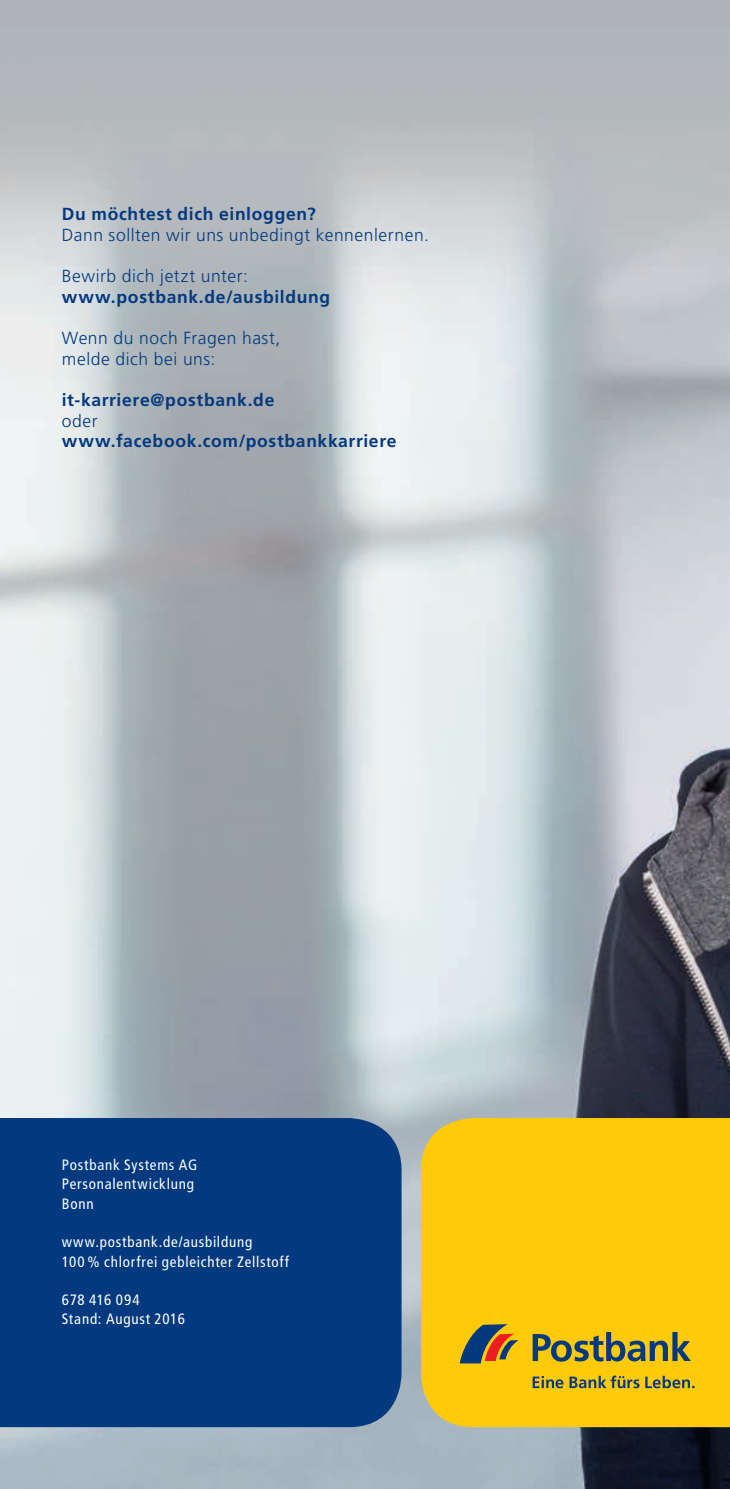
<style>
.page{position:relative;width:730px;height:1489px;background:#fff}
.page>*{position:absolute;margin:0;border:0;box-sizing:border-box;transform-origin:0 0}
.t1{font:700 17.5px "Frutiger LT Std";letter-spacing:.04em;color:#03397e}
.t2{font:300 17.5px/20.8px "Frutiger LT Std";letter-spacing:.03em;color:#03397e}
.t3{font:condensed 15px/19.2px "Frutiger LT Std";letter-spacing:.05em;color:#fff}
</style>
<div class="page">
<img style="left:0;top:0;width:730px;height:1488px">
<div style="left:421px;top:1117px;width:309px;height:309px;background:#feca0a"></div>
<div style="left:0;top:1117px;width:402px;height:309px;background:#03397e"></div>
<svg style="left:533px;top:1375px;width:161px;height:13px;background:#a99830"></svg>
<svg style="left:533px;top:1331px;width:158px;height:30px;background:#998f38"></svg>
<svg style="left:460px;top:1323px;width:59px;height:40px;background:#95783c"></svg>
<p class="t1" style="left:62px;top:204px;width:255px">Du möchtest dich einloggen?</p>
<p class="t2" style="left:62px;top:225px;width:369px">Dann sollten wir uns unbedingt kennenlernen.</p>
<p class="t2" style="left:62px;top:266px;width:188px">Bewirb dich jetzt unter:</p>
<p class="t1" style="left:62px;top:286px;width:270px">www.postbank.de/ausbildung</p>
<p class="t2" style="left:62px;top:328px;width:220px">Wenn du noch Fragen hast, melde dich bei uns:</p>
<p class="t1" style="left:62px;top:389px;width:214px">it-karriere@postbank.de</p>
<p class="t2" style="left:62px;top:410px;width:37px">oder</p>
<p class="t1" style="left:62px;top:431px;width:336px">www.facebook.com/postbankkarriere</p>
<p class="t3" style="left:62px;top:1155px;width:137px">Postbank Systems AG<br>Personalentwicklung<br>Bonn</p>
<p class="t3" style="left:62px;top:1232px;width:229px">www.postbank.de/ausbildung<br>100 % chlorfrei gebleichter Zellstoff</p>
<p class="t3" style="left:62px;top:1290px;width:125px">678 416 094<br>Stand: August 2016</p>
</div>
